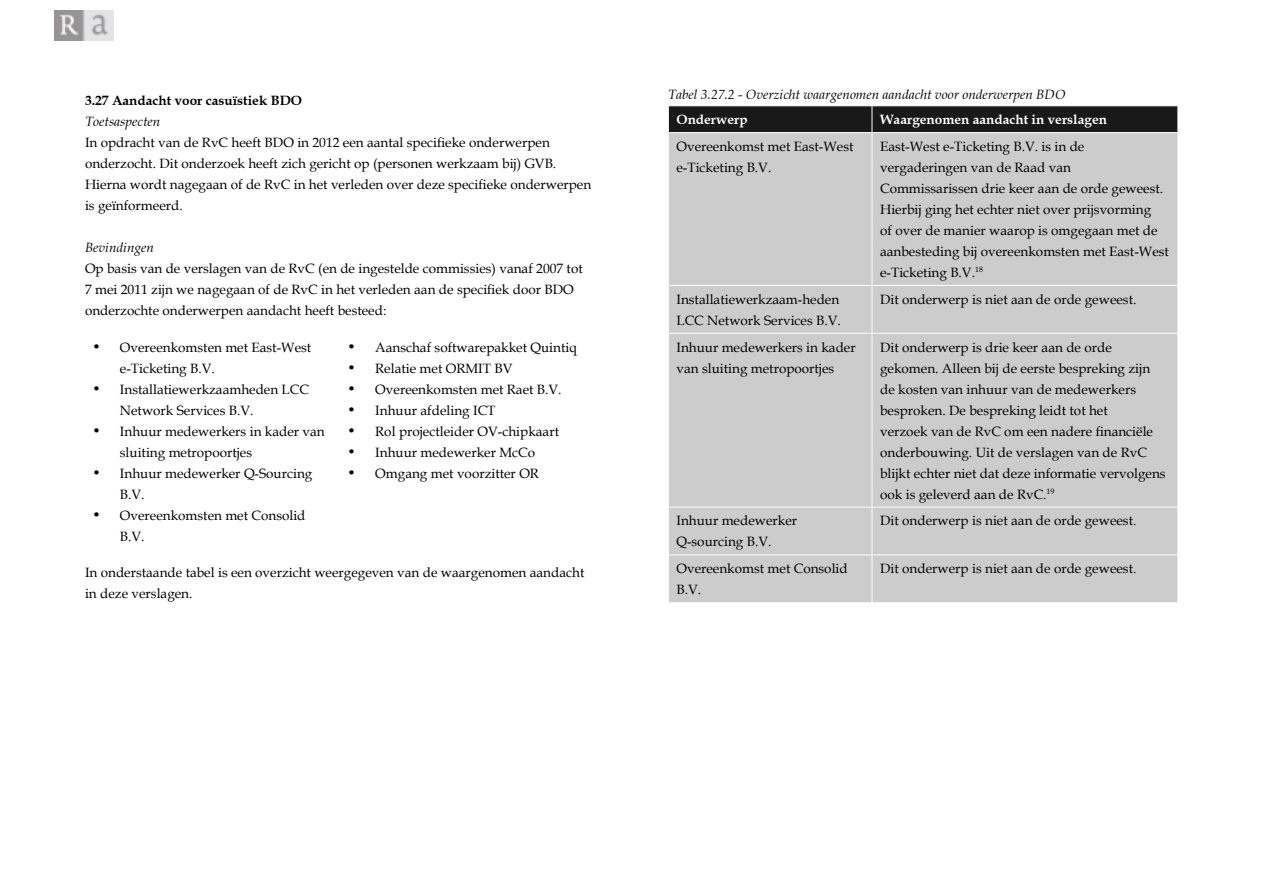
<style>
.page{position:relative;width:1263px;height:893px;background:#fff}
.page>*{position:absolute;margin:0;border:0;box-sizing:border-box;transform-origin:0 0}
.t1{font:13.5px/21px "Book Antiqua";color:#000}
.t2{font:italic 13.5px "Book Antiqua";color:#000}
.t3{font:700 13.5px "Book Antiqua";color:#fff}
.t4{font:700 13.5px "Book Antiqua";color:#000}
</style>
<div class="page">
<img style="left:54px;top:11px;width:60px;height:29px">
<div style="left:669px;top:133px;width:508px;height:469px;background:#ccc"></div>
<hr style="left:668px;top:285px;width:204px;height:1px;background:#fff">
<hr style="left:872px;top:285px;width:306px;height:1px;background:#fff">
<hr style="left:668px;top:333px;width:204px;height:1px;background:#fff">
<hr style="left:872px;top:333px;width:306px;height:1px;background:#fff">
<hr style="left:668px;top:507px;width:204px;height:1px;background:#fff">
<hr style="left:872px;top:507px;width:306px;height:1px;background:#fff">
<hr style="left:668px;top:555px;width:204px;height:1px;background:#fff">
<hr style="left:872px;top:555px;width:306px;height:1px;background:#fff">
<svg style="left:668px;top:106px;width:510px;height:27px;background:#252525"></svg>
<hr style="left:872px;top:133px;width:1px;height:152px;background:#fff">
<hr style="left:872px;top:286px;width:1px;height:47px;background:#fff">
<hr style="left:872px;top:334px;width:1px;height:173px;background:#fff">
<hr style="left:872px;top:507px;width:1px;height:48px;background:#fff">
<hr style="left:872px;top:555px;width:1px;height:47px;background:#fff">
<p class="t4" style="left:85px;top:92px;width:219px">3.27 Aandacht voor casuïstiek BDO</p>
<p class="t2" style="left:85px;top:114px;width:77px">Toetsaspecten</p>
<p class="t1" style="left:85px;top:132px;width:508px">In opdracht van de RvC heeft BDO in 2012 een aantal specifieke onderwerpen onderzocht. Dit onderzoek heeft zich gericht op (personen werkzaam bij) GVB.<br>Hierna wordt nagegaan of de RvC in het verleden over deze specifieke onderwerpen is geïnformeerd.</p>
<p class="t2" style="left:85px;top:240px;width:71px">Bevindingen</p>
<p class="t1" style="left:85px;top:258px;width:499px">Op basis van de verslagen van de RvC (en de ingestelde commissies) vanaf 2007 tot<br>7 mei 2011 zijn we nagegaan of de RvC in het verleden aan de specifiek door BDO onderzochte onderwerpen aandacht heeft besteed:</p>
<p class="t1" style="left:120px;top:336px;width:193px;text-indent:-27px">• Overeenkomsten met East-West e-Ticketing B.V.</p>
<p class="t1" style="left:120px;top:378px;width:191px;text-indent:-27px">• Installatiewerkzaamheden LCC<br>Network Services B.V.</p>
<p class="t1" style="left:120px;top:420px;width:206px;text-indent:-27px">• Inhuur medewerkers in kader van sluiting metropoortjes</p>
<p class="t1" style="left:120px;top:462px;width:194px;text-indent:-27px">• Inhuur medewerker Q-Sourcing<br>B.V.</p>
<p class="t1" style="left:120px;top:504px;width:187px;text-indent:-27px">• Overeenkomsten met Consolid<br>B.V.</p>
<p class="t1" style="left:348px;top:336px;width:230px">• Aanschaf softwarepakket Quintiq</p>
<p class="t1" style="left:348px;top:357px;width:166px">• Relatie met ORMIT BV</p>
<p class="t1" style="left:348px;top:378px;width:215px">• Overeenkomsten met Raet B.V.</p>
<p class="t1" style="left:348px;top:399px;width:149px">• Inhuur afdeling ICT</p>
<p class="t1" style="left:348px;top:420px;width:212px">• Rol projectleider OV-chipkaart</p>
<p class="t1" style="left:348px;top:441px;width:188px">• Inhuur medewerker McCo</p>
<p class="t1" style="left:348px;top:462px;width:192px">• Omgang met voorzitter OR</p>
<p class="t1" style="left:85px;top:561px;width:501px">In onderstaande tabel is een overzicht weergegeven van de waargenomen aandacht in deze verslagen.</p>
<p class="t2" style="left:668px;top:87px;width:399px">Tabel 3.27.2 - Overzicht waargenomen aandacht voor onderwerpen BDO</p>
<p class="t3" style="left:676px;top:112px;width:73px">Onderwerp</p>
<p class="t3" style="left:880px;top:112px;width:228px">Waargenomen aandacht in verslagen</p>
<p class="t1" style="left:676px;top:136px;width:178px">Overeenkomst met East-West e-Ticketing B.V.</p>
<p class="t1" style="left:880px;top:136px;width:290px">East-West e-Ticketing B.V. is in de vergaderingen van de Raad van Commissarissen drie keer aan de orde geweest.<br>Hierbij ging het echter niet over prijsvorming<br>of over de manier waarop is omgegaan met de aanbesteding bij overeenkomsten met East-West e-Ticketing B.V.<sup>18</sup></p>
<p class="t1" style="left:676px;top:288px;width:166px">Installatiewerkzaam-heden<br>LCC Network Services B.V.</p>
<p class="t1" style="left:880px;top:288px;width:258px">Dit onderwerp is niet aan de orde geweest.</p>
<p class="t1" style="left:676px;top:336px;width:181px">Inhuur medewerkers in kader van sluiting metropoortjes</p>
<p class="t1" style="left:880px;top:336px;width:287px">Dit onderwerp is drie keer aan de orde gekomen. Alleen bij de eerste bespreking zijn de kosten van inhuur van de medewerkers besproken. De bespreking leidt tot het<br>verzoek van de RvC om een nadere financiële onderbouwing. Uit de verslagen van de RvC blijkt echter niet dat deze informatie vervolgens ook is geleverd aan de RvC.<sup>19</sup></p>
<p class="t1" style="left:676px;top:510px;width:122px">Inhuur medewerker<br>Q-sourcing B.V.</p>
<p class="t1" style="left:880px;top:510px;width:258px">Dit onderwerp is niet aan de orde geweest.</p>
<p class="t1" style="left:676px;top:558px;width:173px">Overeenkomst met Consolid<br>B.V.</p>
<p class="t1" style="left:880px;top:558px;width:258px">Dit onderwerp is niet aan de orde geweest.</p>
</div>
